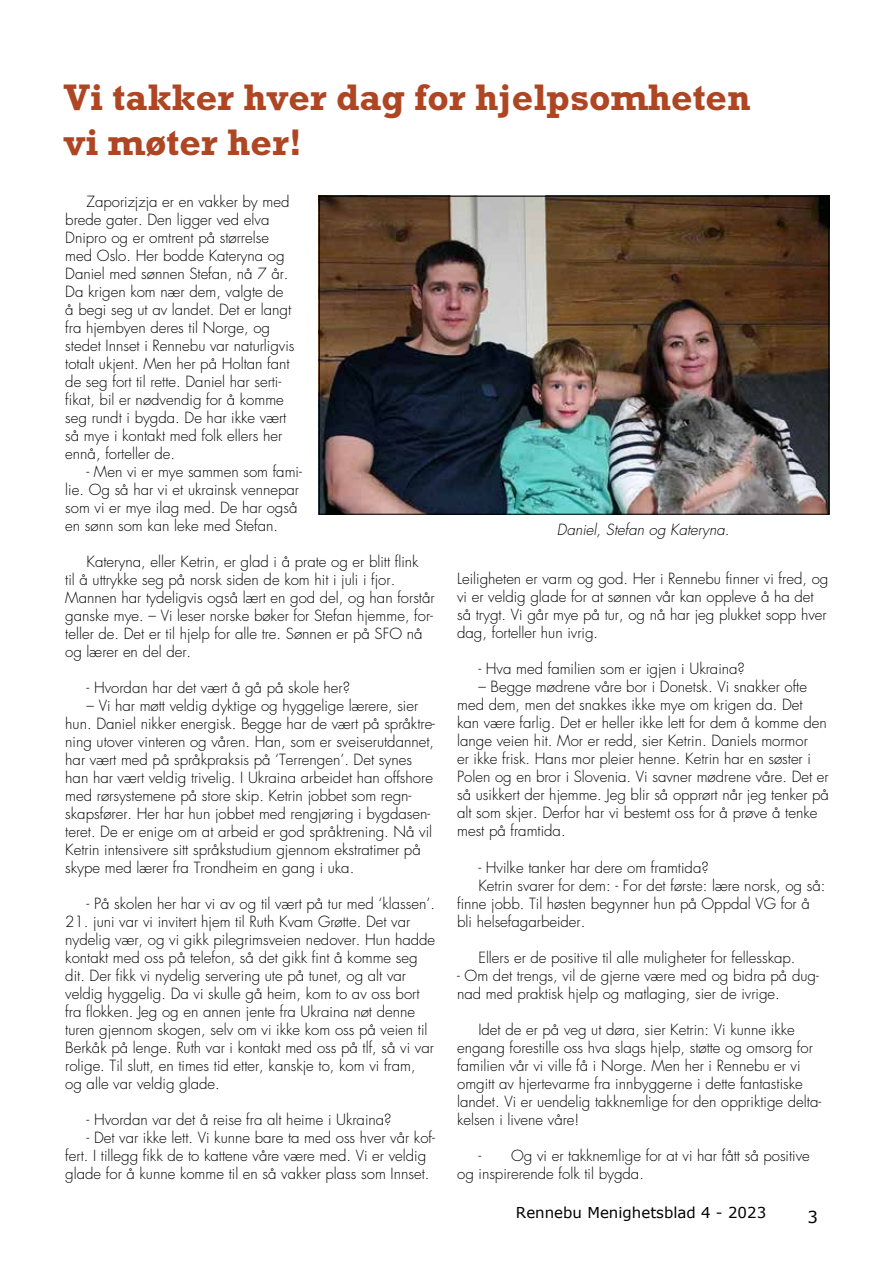
<style>
.page{position:relative;width:893px;height:1263px;background:#fff}
.page>*{position:absolute;margin:0;border:0;box-sizing:border-box;transform-origin:0 0}
.t1{font:700 37.5px/45px "Rockwell";color:#ae4523}
.t2{font:16.5px "Verdana";color:#000}
.t3{font:300 15px/18px "Futura";color:#000}
.t4{font:15px "Verdana";color:#000}
.t5{font:italic 300 15px "Futura";color:#000}
</style>
<div class="page">
<img style="left:321px;top:198px;width:506px;height:315px">
<div style="left:319px;top:196px;width:510px;height:319px;border:1px solid #000"></div>
<h1 class="t1" style="left:64px;top:74px;width:688px">Vi takker hver dag for hjelpsomheten vi møter her!</h1>
<p class="t3" style="left:65px;top:193px;width:231px;text-indent:21px">Zaporizjzja er en vakker by med brede gater. Den ligger ved elva<br>Dnipro og er omtrent på størrelse med Oslo. Her bodde Kateryna og<br>Daniel med sønnen Stefan, nå 7 år.<br>Da krigen kom nær dem, valgte de å begi seg ut av landet. Det er langt fra hjembyen deres til Norge, og stedet Innset i Rennebu var naturligvis totalt ukjent. Men her på Holtan fant de seg fort til rette. Daniel har serti&shy;fikat, bil er nødvendig for å komme seg rundt i bygda. De har ikke vært så mye i kontakt med folk ellers her ennå, forteller de.</p>
<p class="t3" style="left:65px;top:463px;width:238px;text-indent:21px">- Men vi er mye sammen som fami&shy;lie. Og så har vi et ukrainsk vennepar som vi er mye ilag med. De har også en sønn som kan leke med Stefan.</p>
<p class="t3" style="left:65px;top:553px;width:371px;text-indent:21px">Kateryna, eller Ketrin, er glad i å prate og er blitt flink<br>til å uttrykke seg på norsk siden de kom hit i juli i fjor.<br>Mannen har tydeligvis også lært en god del, og han forstår ganske mye. – Vi leser norske bøker for Stefan hjemme, for&shy;teller de. Det er til hjelp for alle tre. Sønnen er på SFO nå og lærer en del der.</p>
<p class="t3" style="left:87px;top:679px;width:265px">- Hvordan har det vært å gå på skole her?</p>
<p class="t3" style="left:65px;top:697px;width:371px;text-indent:21px">– Vi har møtt veldig dyktige og hyggelige lærere, sier hun. Daniel nikker energisk. Begge har de vært på språktre&shy;ning utover vinteren og våren. Han, som er sveiserutdannet, har vært med på språkpraksis på ‘Terrengen’. Det synes han har vært veldig trivelig. I Ukraina arbeidet han offshore med rørsystemene på store skip. Ketrin jobbet som regn&shy;skapsfører. Her har hun jobbet med rengjøring i bygdasen&shy;teret. De er enige om at arbeid er god språktrening. Nå vil Ketrin intensivere sitt språkstudium gjennom ekstratimer på skype med lærer fra Trondheim en gang i uka.</p>
<p class="t3" style="left:87px;top:895px;width:350px">- På skolen her har vi av og til vært på tur med ‘klassen’.</p>
<p class="t3" style="left:65px;top:913px;width:371px">21. juni var vi invitert hjem til Ruth Kvam Grøtte. Det var nydelig vær, og vi gikk pilegrimsveien nedover. Hun hadde kontakt med oss på telefon, så det gikk fint å komme seg dit. Der fikk vi nydelig servering ute på tunet, og alt var veldig hyggelig. Da vi skulle gå heim, kom to av oss bort fra flokken. Jeg og en annen jente fra Ukraina nøt denne turen gjennom skogen, selv om vi ikke kom oss på veien til Berkåk på lenge. Ruth var i kontakt med oss på tlf, så vi var rolige. Til slutt, en times tid etter, kanskje to, kom vi fram, og alle var veldig glade.</p>
<p class="t3" style="left:87px;top:1111px;width:307px">- Hvordan var det å reise fra alt heime i Ukraina?</p>
<p class="t3" style="left:65px;top:1129px;width:371px;text-indent:21px">- Det var ikke lett. Vi kunne bare ta med oss hver vår kof&shy;fert. I tillegg fikk de to kattene våre være med. Vi er veldig glade for å kunne komme til en så vakker plass som Innset.</p>
<p class="t5" style="left:557px;top:520px;width:174px">Daniel, Stefan og Kateryna.</p>
<p class="t3" style="left:457px;top:570px;width:373px">Leiligheten er varm og god. Her i Rennebu finner vi fred, og vi er veldig glade for at sønnen vår kan oppleve å ha det så trygt. Vi går mye på tur, og nå har jeg plukket sopp hver dag, forteller hun ivrig.</p>
<p class="t3" style="left:478px;top:660px;width:268px">- Hva med familien som er igjen i Ukraina?</p>
<p class="t3" style="left:457px;top:678px;width:373px;text-indent:21px">– Begge mødrene våre bor i Donetsk. Vi snakker ofte med dem, men det snakkes ikke mye om krigen da. Det<br>kan være farlig. Det er heller ikke lett for dem å komme den lange veien hit. Mor er redd, sier Ketrin. Daniels mormor<br>er ikke frisk. Hans mor pleier henne. Ketrin har en søster i Polen og en bror i Slovenia. Vi savner mødrene våre. Det er så usikkert der hjemme. Jeg blir så opprørt når jeg tenker på alt som skjer. Derfor har vi bestemt oss for å prøve å tenke mest på framtida.</p>
<p class="t3" style="left:478px;top:858px;width:232px">- Hvilke tanker har dere om framtida?</p>
<p class="t3" style="left:478px;top:876px;width:348px">Ketrin svarer for dem: - For det første: lære norsk, og så:</p>
<p class="t3" style="left:457px;top:894px;width:354px">finne jobb. Til høsten begynner hun på Oppdal VG for å</p>
<p class="t3" style="left:457px;top:912px;width:130px">bli helsefagarbeider.</p>
<p class="t3" style="left:478px;top:948px;width:319px">Ellers er de positive til alle muligheter for fellesskap.</p>
<p class="t3" style="left:457px;top:966px;width:363px">- Om det trengs, vil de gjerne være med og bidra på dug&shy;nad med praktisk hjelp og matlaging, sier de ivrige.</p>
<p class="t3" style="left:457px;top:1020px;width:366px;text-indent:21px">Idet de er på veg ut døra, sier Ketrin: Vi kunne ikke engang forestille oss hva slags hjelp, støtte og omsorg for familien vår vi ville få i Norge. Men her i Rennebu er vi omgitt av hjertevarme fra innbyggerne i dette fantastiske landet. Vi er uendelig takknemlige for den oppriktige delta&shy;kelsen i livene våre!</p>
<p class="t3" style="left:457px;top:1146px;width:354px;text-indent:21px">- Og vi er takknemlige for at vi har fått så positive og inspirerende folk til bygda.</p>
<p class="t4" style="left:516px;top:1203px;width:252px">Rennebu Menighetsblad 4 - 2023</p>
<p class="t2" style="left:807px;top:1206px;width:12px">3</p>
</div>
